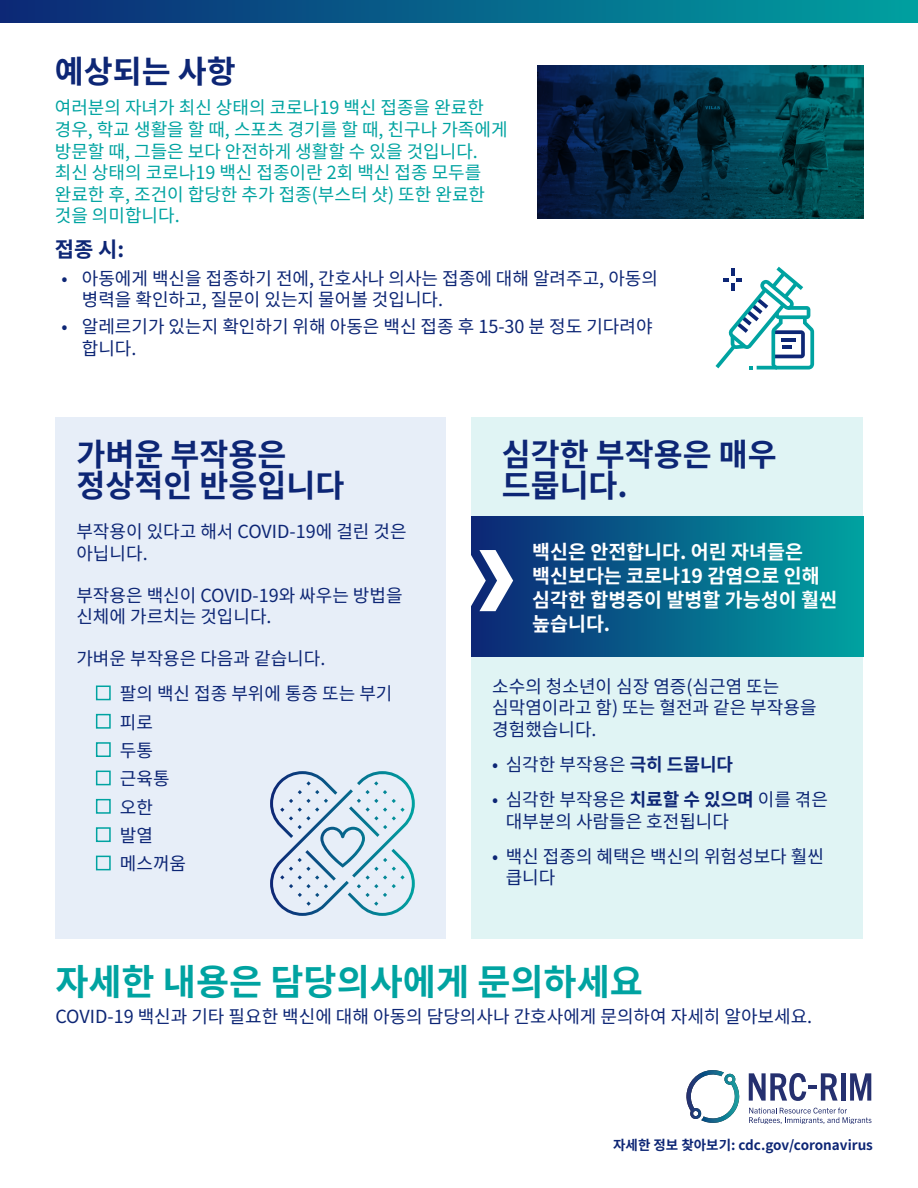
<style>
.page{position:relative;width:918px;height:1188px;background:#fff}
.page>*{position:absolute;margin:0;border:0;box-sizing:border-box;transform-origin:0 0}
.t1{font:700 36px "Noto Sans CJ Kjp";color:#00a3a1}
.t2{font:700 31.5px/31.5px "Noto Sans CJ Kjp";color:#0d2675}
.t3{font:700 21px "Noto Sans CJ Kjp";color:#0d2675}
.t4{font:700 19.5px/24px "Noto Sans CJ Kjp";color:#fff}
.t5{font:18px/21.6px "Noto Sans CJ Kjp";color:#0d2675}
.t6{font:18px/21.6px "Noto Sans CJ Kjp";color:#00a3a1}
.t7{font:700 13.5px "Noto Sans CJ Kjp";color:#0d2675}
.s1{font-weight:700}
</style>
<div class="page">
<div style="left:471px;top:418px;width:392px;height:521px;background:#e0f4f4"></div>
<div style="left:471px;top:516px;width:392px;height:140px;background:linear-gradient(to right,#0d2675,#00a2a0)"></div>
<div style="left:55px;top:418px;width:391px;height:521px;background:#e7eef8"></div>
<div style="left:96px;top:686px;width:15px;height:14px;border:2px solid #00a3a1"></div>
<div style="left:96px;top:714px;width:15px;height:15px;border:2px solid #00a3a1"></div>
<div style="left:96px;top:742px;width:15px;height:15px;border:2px solid #00a3a1"></div>
<div style="left:96px;top:771px;width:15px;height:14px;border:2px solid #00a3a1"></div>
<div style="left:96px;top:799px;width:15px;height:15px;border:2px solid #00a3a1"></div>
<div style="left:96px;top:827px;width:15px;height:15px;border:2px solid #00a3a1"></div>
<div style="left:96px;top:856px;width:15px;height:14px;border:2px solid #00a3a1"></div>
<svg style="left:270px;top:771px;width:145px;height:145px"></svg>
<div style="left:0;top:0;width:918px;height:23px;background:linear-gradient(to right,#0d2876,#00a0a0)"></div>
<svg style="left:715px;top:267px;width:99px;height:103px"></svg>
<svg style="left:471px;top:550px;width:42px;height:61px;background:#8d9cbf"></svg>
<svg style="left:749px;top:1073px;width:89px;height:28px"></svg>
<hr style="left:841px;top:1073px;width:4px;height:28px;background:#25306f">
<svg style="left:850px;top:1073px;width:21px;height:28px"></svg>
<svg style="left:749px;top:1108px;width:123px;height:16px"></svg>
<svg style="left:686px;top:1070px;width:54px;height:53px"></svg>
<svg style="left:537px;top:65px;width:326px;height:153px;background:#023649"></svg>
<p class="t2" style="left:55px;top:56px;width:183px">예상되는 사항</p>
<p class="t6" style="left:55px;top:97px;width:454px">여러분의 자녀가 최신 상태의 코로나19 백신 접종을 완료한 경우, 학교 생활을 할 때, 스포츠 경기를 할 때, 친구나 가족에게 방문할 때, 그들은 보다 안전하게 생활할 수 있을 것입니다. 최신 상태의 코로나19 백신 접종이란 2회 백신 접종 모두를 완료한 후, 조건이 합당한 추가 접종(부스터 샷) 또한 완료한 것을 의미합니다.</p>
<p class="t3" style="left:55px;top:237px;width:71px">접종 시:</p>
<p class="t5" style="left:82px;top:268px;width:578px;line-height:21px;text-indent:-20px">• 아동에게 백신을 접종하기 전에, 간호사나 의사는 접종에 대해 알려주고, 아동의 병력을 확인하고, 질문이 있는지 물어볼 것입니다.</p>
<p class="t5" style="left:82px;top:316px;width:572px;text-indent:-20px">• 알레르기가 있는지 확인하기 위해 아동은 백신 접종 후 15-30 분 정도 기다려야 합니다.</p>
<p class="t2" style="left:76px;top:439px;width:269px">가벼운 부작용은 정상적인 반응입니다</p>
<p class="t5" style="left:76px;top:521px;width:332px">부작용이 있다고 해서 COVID-19에 걸린 것은 아닙니다.</p>
<p class="t5" style="left:76px;top:585px;width:328px">부작용은 백신이 COVID-19와 싸우는 방법을 신체에 가르치는 것입니다.</p>
<p class="t5" style="left:76px;top:648px;width:250px">가벼운 부작용은 다음과 같습니다.</p>
<p class="t5" style="left:120px;top:683px;width:274px">팔의 백신 접종 부위에 통증 또는 부기</p>
<p class="t5" style="left:120px;top:712px;width:35px">피로</p>
<p class="t5" style="left:120px;top:740px;width:35px">두통</p>
<p class="t5" style="left:120px;top:768px;width:51px">근육통</p>
<p class="t5" style="left:120px;top:797px;width:35px">오한</p>
<p class="t5" style="left:120px;top:825px;width:35px">발열</p>
<p class="t5" style="left:120px;top:853px;width:68px">메스꺼움</p>
<p class="t2" style="left:502px;top:439px;width:277px">심각한 부작용은 매우 드뭅니다.</p>
<p class="t4" style="left:532px;top:540px;width:306px">백신은 안전합니다. 어린 자녀들은 백신보다는 코로나19 감염으로 인해 심각한 합병증이 발병할 가능성이 훨씬 높습니다.</p>
<p class="t5" style="left:492px;top:676px;width:326px">소수의 청소년이 심장 염증(심근염 또는 심막염이라고 함) 또는 혈전과 같은 부작용을 경험했습니다.</p>
<p class="t5" style="left:492px;top:754px;width:242px">• 심각한 부작용은 <span class="s1">극히 드뭅니다</span></p>
<p class="t5" style="left:506px;top:789px;width:324px;text-indent:-14px">• 심각한 부작용은 <span class="s1">치료할 수 있으며</span> 이를 겪은 대부분의 사람들은 호전됩니다</p>
<p class="t5" style="left:506px;top:846px;width:320px;text-indent:-14px">• 백신 접종의 혜택은 백신의 위험성보다 훨씬 큽니다</p>
<p class="t1" style="left:55px;top:961px;width:589px">자세한 내용은 담당의사에게 문의하세요</p>
<p class="t5" style="left:55px;top:1006px;width:758px">COVID-19 백신과 기타 필요한 백신에 대해 아동의 담당의사나 간호사에게 문의하여 자세히 알아보세요.</p>
<p class="t7" style="left:613px;top:1137px;width:261px">자세한 정보 찾아보기: cdc.gov/coronavirus</p>
</div>
